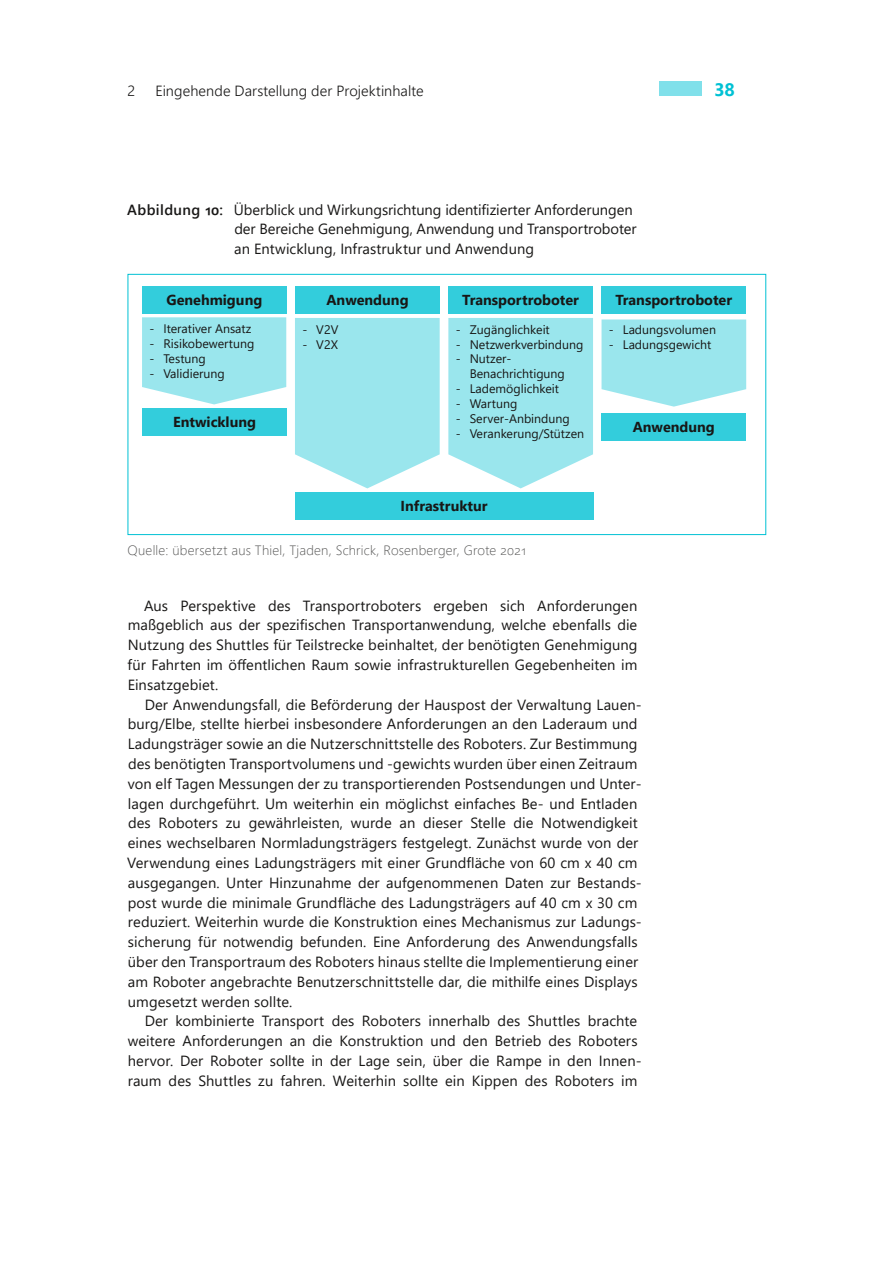
<style>
.page{position:relative;width:893px;height:1263px;background:#fff}
.page>*{position:absolute;margin:0;border:0;box-sizing:border-box;transform-origin:0 0}
.t1{font:700 18px "Segoe UI";color:#00c1d4}
.WP_Fliesstext{font:14.7px/19.8px "Segoe UI";letter-spacing:.005em;color:#181716}
.t2{font:300 14.7px "Segoe UI";letter-spacing:.005em;color:#181716}
.t3{font:700 14.4px "Segoe UI";color:#181716}
.WP_Quelle{font:300 13.5px "Segoe UI";letter-spacing:.015em;color:#565655}
.t4{font:12.45px/14.9px "Segoe UI";color:#181716}
.s1{font-weight:600}
</style>
<div class="page">
<div style="left:659px;top:81px;width:43px;height:15px;background:#80e0ea"></div>
<svg style="left:142px;top:317px;width:144px;height:87px;background:#a4e8ee"></svg>
<div style="left:142px;top:286px;width:145px;height:28px;background:#33cddc"></div>
<svg style="left:601px;top:319px;width:145px;height:88px;background:#a5e8ef"></svg>
<div style="left:601px;top:286px;width:145px;height:28px;background:#33cddc"></div>
<svg style="left:295px;top:318px;width:145px;height:170px;background:#a4e8ee"></svg>
<div style="left:295px;top:286px;width:145px;height:28px;background:#33cddc"></div>
<svg style="left:448px;top:318px;width:145px;height:170px;background:#a4e8ee"></svg>
<div style="left:448px;top:286px;width:145px;height:28px;background:#33cddc"></div>
<div style="left:601px;top:413px;width:145px;height:27px;background:#33cddc"></div>
<div style="left:143px;top:408px;width:144px;height:27px;background:#33cddc"></div>
<div style="left:295px;top:492px;width:298px;height:27px;background:#33cddc"></div>
<div style="left:128px;top:274px;width:638px;height:261px;border:1px solid #00c1d4"></div>
<p class="t2" style="left:128px;top:77px;width:9px">2</p>
<p class="t2" style="left:155px;top:77px;width:270px">Eingehende Darstellung der Projektinhalte</p>
<p class="t1" style="left:714px;top:72px;width:22px">38</p>
<p class="t4" style="left:163px;top:83px;width:137px">gesetzlichen Regelungen</p>
<p class="WP_Fliesstext" style="left:234px;top:198px;width:404px;text-indent:-107px"><span class="s1">Abbildung 10:</span> Überblick und Wirkungsrichtung identifizierter Anforderungen der Bereiche Genehmigung, Anwendung und Transportroboter an Entwicklung, Infrastruktur und Anwendung</p>
<p class="t3" style="left:386px;top:228px;width:118px">Transportroboter</p>
<p class="t3" style="left:166px;top:287px;width:97px">Genehmigung</p>
<p class="t4" style="left:149px;top:320px;width:103px">- Iterativer Ansatz</p>
<p class="t4" style="left:149px;top:335px;width:106px">- Risikobewertung</p>
<p class="t4" style="left:149px;top:350px;width:58px">- Testung</p>
<p class="t4" style="left:149px;top:365px;width:77px">- Validierung</p>
<p class="t3" style="left:173px;top:408px;width:85px">Entwicklung</p>
<p class="t3" style="left:326px;top:287px;width:84px">Anwendung</p>
<p class="t4" style="left:302px;top:321px;width:37px">- V2V</p>
<p class="t4" style="left:302px;top:336px;width:37px">- V2X</p>
<p class="t3" style="left:615px;top:287px;width:118px">Transportroboter</p>
<p class="t4" style="left:609px;top:321px;width:109px">- Ladungsvolumen</p>
<p class="t4" style="left:609px;top:336px;width:104px">- Ladungsgewicht</p>
<p class="t3" style="left:462px;top:287px;width:118px">Transportroboter</p>
<p class="t4" style="left:456px;top:321px;width:96px">- Zugänglichkeit</p>
<p class="t4" style="left:456px;top:336px;width:129px">- Netzwerkverbindung</p>
<p class="t4" style="left:470px;top:350px;width:97px;text-indent:-14px">- Nutzer-<br>Benachrichtigung</p>
<p class="t4" style="left:456px;top:380px;width:105px">- Lademöglichkeit</p>
<p class="t4" style="left:456px;top:395px;width:63px">- Wartung</p>
<p class="t4" style="left:456px;top:410px;width:115px">- Server-Anbindung</p>
<p class="t4" style="left:456px;top:425px;width:130px">- Verankerung/Stützen</p>
<p class="t3" style="left:633px;top:413px;width:84px">Anwendung</p>
<p class="t3" style="left:401px;top:492px;width:88px">Infrastruktur</p>
<p class="WP_Quelle" style="left:128px;top:538px;width:400px">Quelle: übersetzt aus Thiel, Tjaden, Schrick, Rosenberger, Grote 2021</p>
<p class="WP_Fliesstext" style="left:128px;top:594px;width:511px;text-align:justify;text-indent:16px">Aus Perspektive des Transportroboters ergeben sich Anforderungen maßgeblich aus der spezifischen Transportanwendung, welche ebenfalls die Nutzung des Shuttles für Teilstrecke beinhaltet, der benötigten Genehmigung für Fahrten im öffentlichen Raum sowie infrastrukturellen Gegebenheiten im Einsatzgebiet.</p>
<p class="WP_Fliesstext" style="left:127px;top:693px;width:516px;text-indent:18px">Der Anwendungsfall, die Beförderung der Hauspost der Verwaltung Lauen&shy;burg/Elbe, stellte hierbei insbesondere Anforderungen an den Laderaum und Ladungsträger sowie an die Nutzerschnittstelle des Roboters. Zur Bestimmung des benötigten Transportvolumens und -gewichts wurden über einen Zeitraum von elf Tagen Messungen der zu transportierenden Postsendungen und Unter&shy;lagen durchgeführt. Um weiterhin ein möglichst einfaches Be- und Entladen des Roboters zu gewährleisten, wurde an dieser Stelle die Notwendigkeit eines wechselbaren Normladungsträgers festgelegt. Zunächst wurde von der Verwendung eines Ladungsträgers mit einer Grundfläche von 60 cm x 40 cm ausgegangen. Unter Hinzunahme der aufgenommenen Daten zur Bestands&shy;post wurde die minimale Grundfläche des Ladungsträgers auf 40 cm x 30 cm reduziert. Weiterhin wurde die Konstruktion eines Mechanismus zur Ladungs&shy;sicherung für notwendig befunden. Eine Anforderung des Anwendungsfalls über den Transportraum des Roboters hinaus stellte die Implementierung einer am Roboter angebrachte Benutzerschnittstelle dar, die mithilfe eines Displays umgesetzt werden sollte.</p>
<p class="WP_Fliesstext" style="left:128px;top:1010px;width:515px;text-indent:17px">Der kombinierte Transport des Roboters innerhalb des Shuttles brachte weitere Anforderungen an die Konstruktion und den Betrieb des Roboters hervor. Der Roboter sollte in der Lage sein, über die Rampe in den Innen&shy;raum des Shuttles zu fahren. Weiterhin sollte ein Kippen des Roboters im</p>
</div>
